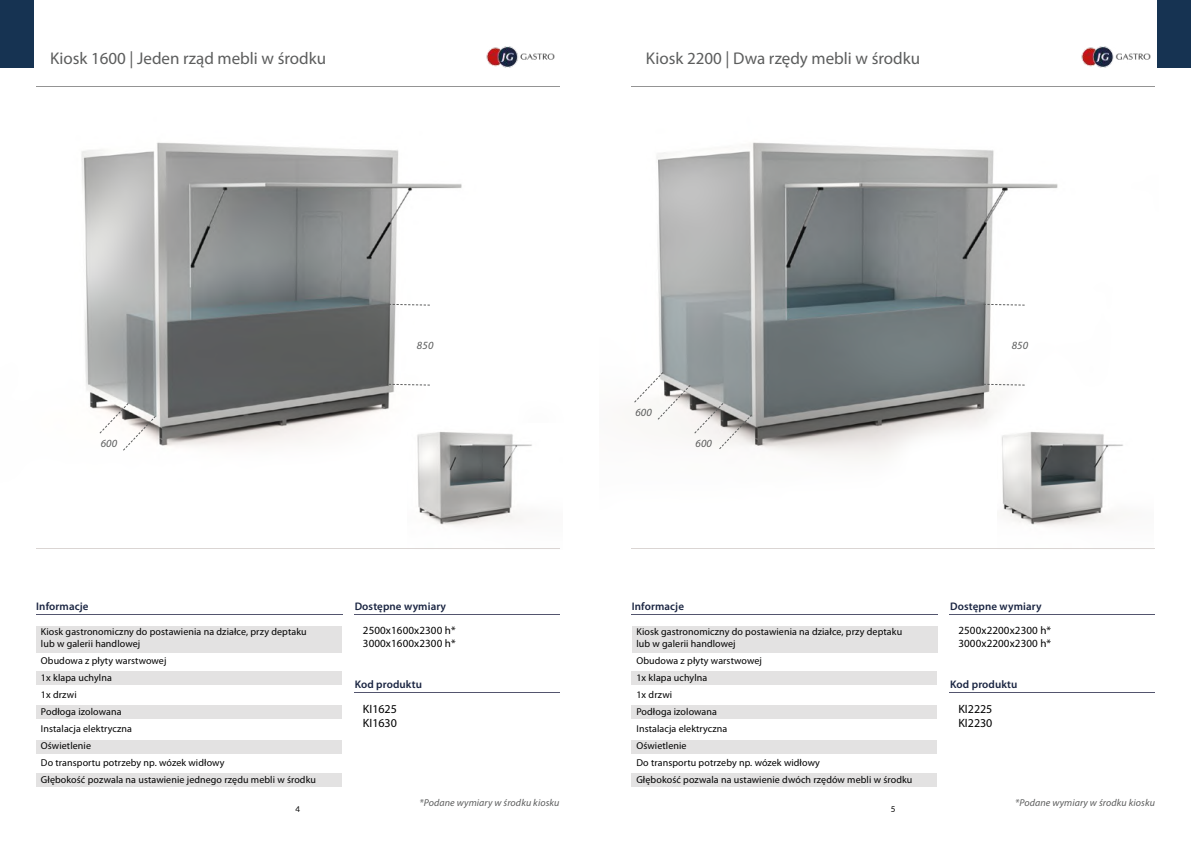
<style>
.page{position:relative;width:1191px;height:842px;background:#fff}
.page>*{position:absolute;margin:0;border:0;box-sizing:border-box;transform-origin:0 0}
.t1{font:17px "Myriad Pro";color:#5c5d5d}
.t2{font:12px/14.4px "Myriad Pro";color:#000}
.t3{font:600 11px "Myriad Pro";letter-spacing:.01em;color:#192441}
.t4{font:11px/13.2px "Myriad Pro";letter-spacing:.01em;color:#000}
.t5{font:italic 11px "Myriad Pro";letter-spacing:.01em;color:#5c5d5d}
.t6{font:10px/17px "Myriad Pro";letter-spacing:.01em;color:#000}
.t7{font:italic 10px "Myriad Pro";letter-spacing:.01em;color:#5c5d5d}
.t8{font:8px "Lato";color:#000}
</style>
<div class="page">
<img style="left:657px;top:46px;width:494px;height:413px">
<svg style="left:982px;top:304px;width:43px;height:2px"></svg>
<svg style="left:982px;top:383px;width:43px;height:3px"></svg>
<img style="left:998px;top:424px;width:153px;height:102px">
<img style="left:33px;top:36px;width:527px;height:410px">
<svg style="left:99px;top:402px;width:57px;height:49px"></svg>
<svg style="left:388px;top:304px;width:42px;height:2px"></svg>
<svg style="left:388px;top:383px;width:42px;height:3px"></svg>
<div style="left:36px;top:774px;width:306px;height:13px;background:#e3e2e2"></div>
<div style="left:36px;top:740px;width:306px;height:14px;background:#e3e2e2"></div>
<div style="left:36px;top:706px;width:306px;height:13px;background:#e3e2e2"></div>
<hr style="left:36px;top:614px;width:306px;height:1px;background:#53556e">
<hr style="left:36px;top:86px;width:523px;height:1px;background:#949494">
<div style="left:0;top:0;width:33px;height:68px;background:#163352"></div>
<div style="left:36px;top:626px;width:306px;height:27px;background:#e3e2e2"></div>
<div style="left:36px;top:672px;width:306px;height:13px;background:#e3e2e2"></div>
<hr style="left:354px;top:614px;width:205px;height:1px;background:#53556e">
<hr style="left:354px;top:692px;width:205px;height:1px;background:#53556e">
<img style="left:485px;top:47px;width:69px;height:21px">
<img style="left:1080px;top:47px;width:70px;height:21px">
<hr style="left:631px;top:86px;width:524px;height:1px;background:#949494">
<hr style="left:631px;top:548px;width:524px;height:1px;background:#dad5d3">
<div style="left:1157px;top:0;width:34px;height:68px;background:#163352"></div>
<div style="left:631px;top:774px;width:306px;height:13px;background:#e3e2e2"></div>
<div style="left:631px;top:740px;width:306px;height:14px;background:#e3e2e2"></div>
<div style="left:631px;top:706px;width:306px;height:13px;background:#e3e2e2"></div>
<hr style="left:631px;top:614px;width:306px;height:1px;background:#53556e">
<div style="left:632px;top:626px;width:305px;height:27px;background:#e3e2e2"></div>
<div style="left:631px;top:672px;width:306px;height:13px;background:#e3e2e2"></div>
<hr style="left:950px;top:614px;width:205px;height:1px;background:#53556e">
<hr style="left:950px;top:692px;width:205px;height:1px;background:#53556e">
<img style="left:407px;top:424px;width:153px;height:125px">
<hr style="left:36px;top:548px;width:523px;height:1px;background:#dad5d3">
<svg style="left:634px;top:371px;width:118px;height:79px"></svg>
<h1 class="t1" style="left:50px;top:48px;width:278px">Kiosk 1600 | Jeden rząd mebli w środku</h1>
<h1 class="t1" style="left:646px;top:48px;width:276px">Kiosk 2200 | Dwa rzędy mebli w środku</h1>
<p class="t5" style="left:417px;top:338px;width:18px">850</p>
<p class="t5" style="left:1011px;top:338px;width:18px">850</p>
<p class="t5" style="left:635px;top:405px;width:18px">600</p>
<p class="t5" style="left:101px;top:436px;width:18px">600</p>
<p class="t5" style="left:695px;top:436px;width:18px">600</p>
<p class="t3" style="left:36px;top:599px;width:54px">Informacje</p>
<p class="t6" style="left:41px;top:626px;width:267px;line-height:12px">Kiosk gastronomiczny do postawienia na działce, przy deptaku lub w galerii handlowej</p>
<p class="t6" style="left:41px;top:652px;width:277px">Obudowa z płyty warstwowej<br>1x klapa uchylna<br>1x drzwi<br>Podłoga izolowana<br>Instalacja elektryczna<br>Oświetlenie<br>Do transportu potrzeby np. wózek widłowy<br>Głębokość pozwala na ustawienie jednego rzędu mebli w środku</p>
<p class="t3" style="left:355px;top:599px;width:93px">Dostępne wymiary</p>
<p class="t4" style="left:363px;top:624px;width:94px">2500x1600x2300 h*<br>3000x1600x2300 h*</p>
<p class="t3" style="left:355px;top:677px;width:69px">Kod produktu</p>
<p class="t2" style="left:363px;top:701px;width:35px">KI1625<br>KI1630</p>
<p class="t3" style="left:632px;top:599px;width:54px">Informacje</p>
<p class="t6" style="left:636px;top:626px;width:267px;line-height:12px">Kiosk gastronomiczny do postawienia na działce, przy deptaku lub w galerii handlowej</p>
<p class="t6" style="left:636px;top:652px;width:277px">Obudowa z płyty warstwowej<br>1x klapa uchylna<br>1x drzwi<br>Podłoga izolowana<br>Instalacja elektryczna<br>Oświetlenie<br>Do transportu potrzeby np. wózek widłowy<br>Głębokość pozwala na ustawienie dwóch rzędów mebli w środku</p>
<p class="t3" style="left:950px;top:599px;width:93px">Dostępne wymiary</p>
<p class="t4" style="left:958px;top:624px;width:94px">2500x2200x2300 h*<br>3000x2200x2300 h*</p>
<p class="t3" style="left:950px;top:677px;width:69px">Kod produktu</p>
<p class="t2" style="left:958px;top:701px;width:35px">KI2225<br>KI2230</p>
<p class="t8" style="left:295px;top:804px;width:6px">4</p>
<p class="t7" style="left:419px;top:796px;width:141px">*Podane wymiary w środku kiosku</p>
<p class="t8" style="left:891px;top:804px;width:6px">5</p>
<p class="t7" style="left:1015px;top:796px;width:141px">*Podane wymiary w środku kiosku</p>
</div>
